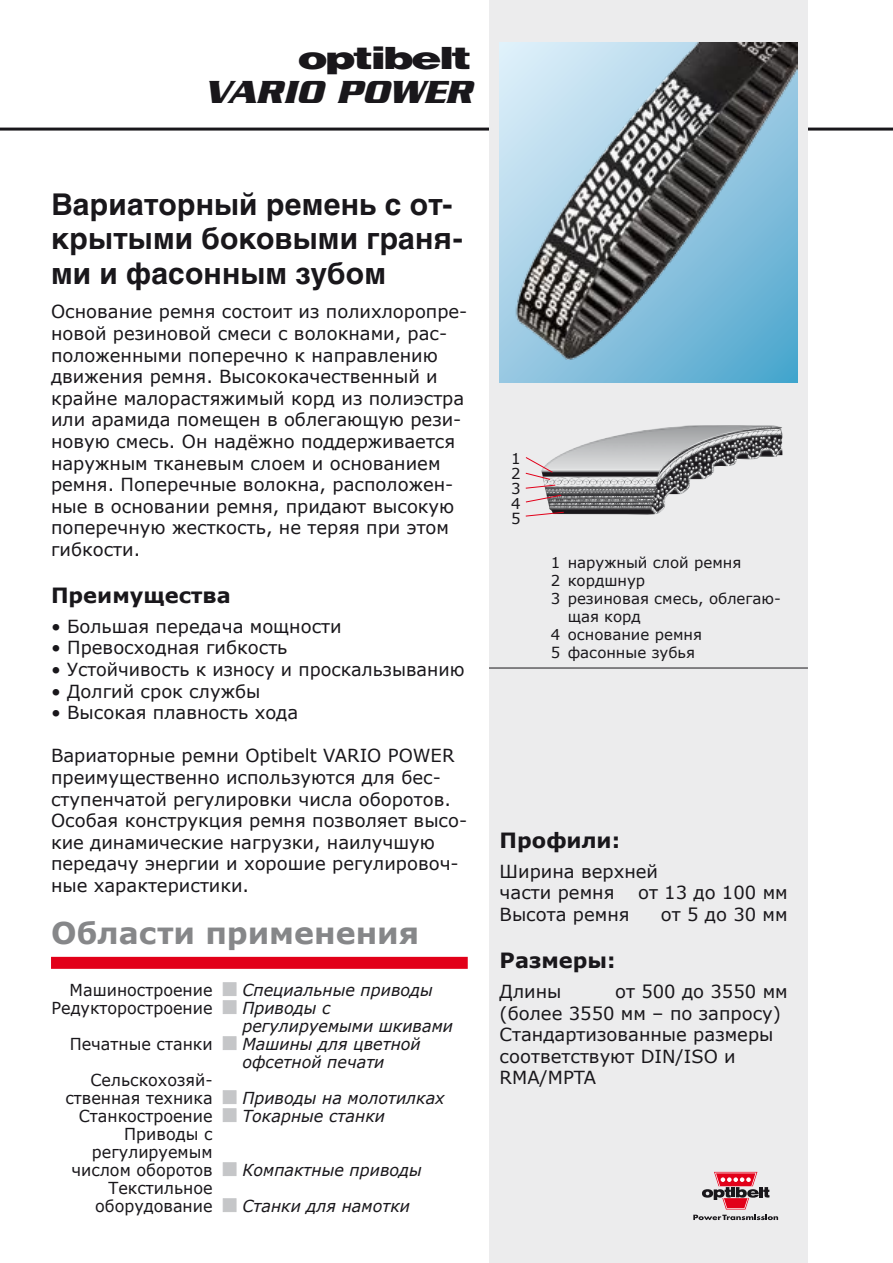
<style>
.page{position:relative;width:893px;height:1263px;background:#fff}
.page>*{position:absolute;margin:0;border:0;box-sizing:border-box;transform-origin:0 0}
.t1{font:italic 700 34.5px "Serpentine";color:#19171b}
.t2{font:900 30.75px "Helvetica Com";letter-spacing:-.06em;color:#19171b;scale:1.49 1}
.t3{font:700 30px/34.5px "Helvetica LTCYR";letter-spacing:.005em;color:#19171b}
.t4{font:700 30px "Verdana";color:#868789}
.t5{font:700 21px "Verdana";color:#19171b}
.t6{font:18px/21.6px "Verdana";color:#19171b}
.t7{font:16.5px/18px "Verdana";color:#19171b;text-align:right}
.t8{font:italic 16.5px/18px "Verdana";color:#19171b}
.t9{font:15px/15px "Verdana";color:#19171b;text-align:justify}
</style>
<div class="page">
<hr style="left:0;top:128px;width:893px;height:3px;background:#19171b">
<div style="left:489px;top:0;width:319px;height:1263px;background:#ececed"></div>
<svg style="left:693px;top:1215px;width:85px;height:5px"></svg>
<svg style="left:702px;top:1172px;width:67px;height:37px"></svg>
<img style="left:558px;top:425px;width:190px;height:56px">
<svg style="left:525px;top:456px;width:37px;height:47px"></svg>
<svg style="left:525px;top:511px;width:40px;height:6px"></svg>
<hr style="left:489px;top:668px;width:319px;height:1px;background:#19171b">
<div style="left:500px;top:43px;width:297px;height:340px;background:linear-gradient(to right,#9cc8e2,#45a5cd)"></div>
<img style="left:500px;top:43px;width:297px;height:332px">
<div style="left:51px;top:957px;width:417px;height:12px;background:#e20019"></div>
<div style="left:223px;top:982px;width:13px;height:14px;background:#c5c6c8"></div>
<div style="left:223px;top:1000px;width:13px;height:14px;background:#c5c6c8"></div>
<div style="left:223px;top:1036px;width:13px;height:14px;background:#c5c6c8"></div>
<div style="left:223px;top:1090px;width:13px;height:14px;background:#c5c6c8"></div>
<div style="left:223px;top:1108px;width:13px;height:14px;background:#c5c6c8"></div>
<div style="left:223px;top:1162px;width:13px;height:14px;background:#c5c6c8;border:1px solid #c5c6c8"></div>
<div style="left:223px;top:1198px;width:13px;height:14px;background:#c5c6c8;border:1px solid #c5c6c8"></div>
<h2 class="t2" style="left:298px;top:38px;width:119px">optibelt</h2>
<h1 class="t1" style="left:204px;top:73px;width:269px">VARIO POWER</h1>
<h3 class="t3" style="left:51px;top:187px;width:413px">Вариаторный ремень с от&shy;крытыми боковыми граня&shy;ми и фасонным зубом</h3>
<p class="t6" style="left:51px;top:300px;width:418px">Основание ремня состоит из полихлоропре&shy;новой резиновой смеси с волокнами, рас&shy;положенными поперечно к направлению движения ремня. Высококачественный и крайне малорастяжимый корд из полиэстра или арамида помещен в облегающую рези&shy;новую смесь. Он надёжно поддерживается наружным тканевым слоем и основанием ремня. Поперечные волокна, расположен&shy;ные в основании ремня, придают высокую поперечную жесткость, не теряя при этом гибкости.</p>
<p class="t5" style="left:51px;top:582px;width:181px">Преимущества</p>
<p class="t6" style="left:51px;top:615px;width:292px">• Большая передача мощности</p>
<p class="t6" style="left:51px;top:636px;width:238px">• Превосходная гибкость</p>
<p class="t6" style="left:51px;top:658px;width:415px">• Устойчивость к износу и проскальзыванию</p>
<p class="t6" style="left:51px;top:680px;width:211px">• Долгий срок службы</p>
<p class="t6" style="left:51px;top:701px;width:249px">• Высокая плавность хода</p>
<p class="t6" style="left:51px;top:744px;width:418px">Вариаторные ремни Optibelt VARIO POWER преимущественно используются для бес&shy;ступенчатой регулировки числа оборотов.<br>Особая конструкция ремня позволяет высо&shy;кие динамические нагрузки, наилучшую передачу энергии и хорошие регулировоч&shy;ные характеристики.</p>
<h3 class="t4" style="left:51px;top:914px;width:370px">Области применения</h3>
<p class="t7" style="left:70px;top:980px;width:144px">Машиностроение</p>
<p class="t8" style="left:242px;top:980px;width:192px">Специальные приводы</p>
<p class="t7" style="left:51px;top:998px;width:163px">Редукторостроение</p>
<p class="t8" style="left:242px;top:998px;width:212px">Приводы с регулируемыми шкивами</p>
<p class="t7" style="left:70px;top:1034px;width:144px">Печатные станки</p>
<p class="t8" style="left:242px;top:1034px;width:180px">Машины для цветной офсетной печати</p>
<p class="t7" style="left:65px;top:1070px;width:149px">Сельскохозяй&shy;ственная техника</p>
<p class="t8" style="left:242px;top:1088px;width:204px">Приводы на молотилках</p>
<p class="t7" style="left:79px;top:1106px;width:135px">Станкостроение</p>
<p class="t8" style="left:242px;top:1106px;width:144px">Токарные станки</p>
<p class="t7" style="left:72px;top:1124px;width:143px">Приводы с регулируемым числом оборотов</p>
<p class="t8" style="left:242px;top:1160px;width:181px">Компактные приводы</p>
<p class="t7" style="left:95px;top:1178px;width:119px">Текстильное оборудование</p>
<p class="t8" style="left:242px;top:1196px;width:169px">Станки для намотки</p>
<p class="t9" style="left:511px;top:450px;width:11px">1<br>2<br>3<br>4<br>5</p>
<p class="t9" style="left:551px;top:554px;width:192px">1 наружный слой ремня</p>
<p class="t9" style="left:551px;top:572px;width:96px">2 кордшнур</p>
<p class="t9" style="left:551px;top:590px;width:232px">3 резиновая смесь, облегаю-</p>
<p class="t9" style="left:568px;top:608px;width:75px">щая корд</p>
<p class="t9" style="left:551px;top:626px;width:153px">4 основание ремня</p>
<p class="t9" style="left:551px;top:644px;width:146px">5 фасонные зубья</p>
<p class="t5" style="left:500px;top:827px;width:122px">Профили:</p>
<p class="t6" style="left:500px;top:860px;width:160px">Ширина верхней части ремня</p>
<p class="t6" style="left:638px;top:881px;width:151px">от 13 до 100 мм</p>
<p class="t6" style="left:500px;top:903px;width:131px">Высота ремня</p>
<p class="t6" style="left:661px;top:903px;width:128px">от 5 до 30 мм</p>
<p class="t5" style="left:500px;top:947px;width:117px">Размеры:</p>
<p class="t6" style="left:500px;top:980px;width:63px">Длины</p>
<p class="t6" style="left:500px;top:980px;width:290px;text-indent:116px">от 500 до 3550 мм (более 3550 мм – по запросу)<br>Стандартизованные размеры соответствуют DIN/ISO и<br>RMA/MPTA</p>
</div>
